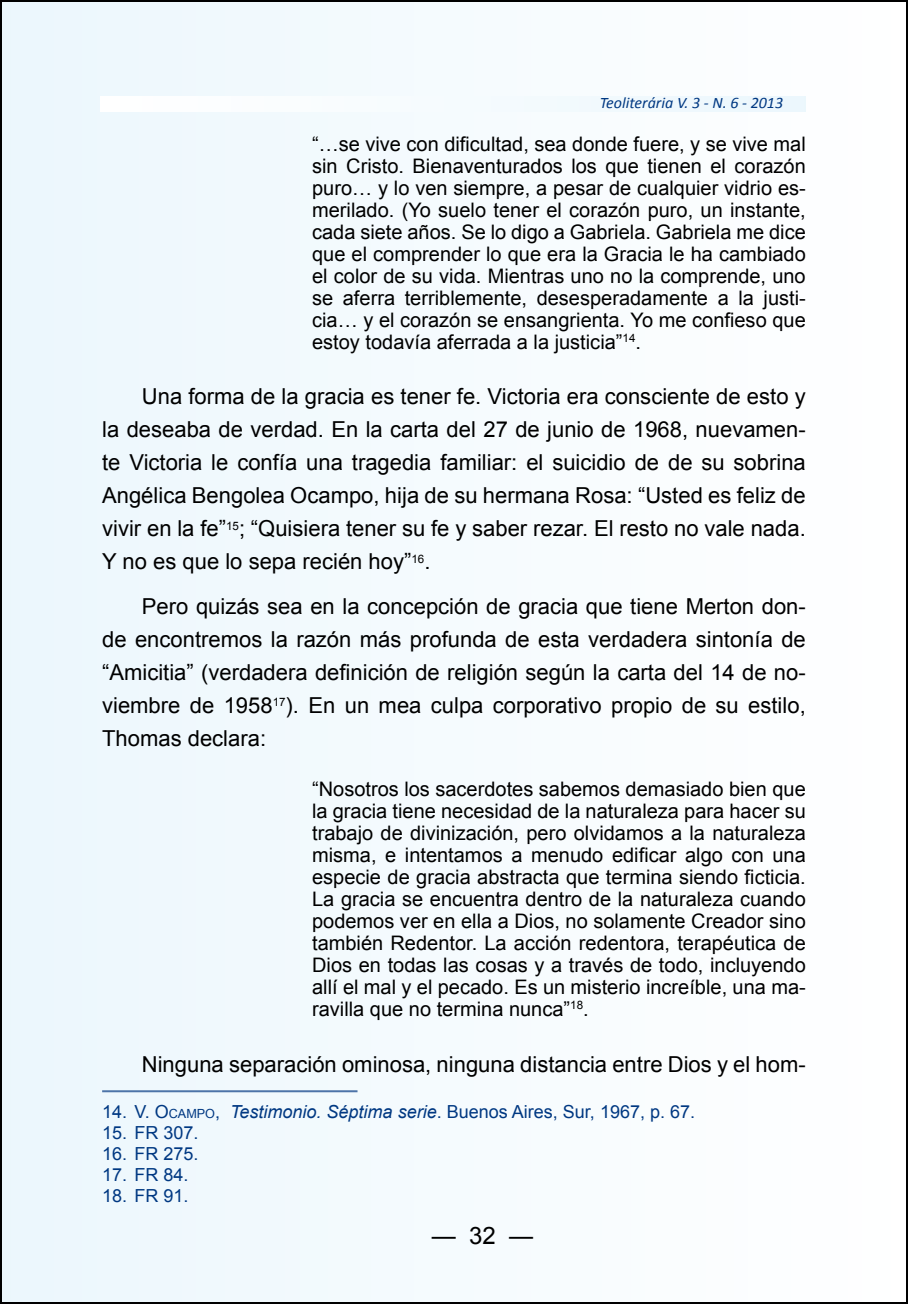
<style>
.page{position:relative;width:908px;height:1304px;background:#fff}
.page>*{position:absolute;margin:0;border:0;box-sizing:border-box;transform-origin:0 0}
.t1{font:24px "Arial";color:#000}
.t2{font:22px/33px "Arial";color:#000;text-align:justify}
.t3{font:20px/22px "Arial";color:#000;text-align:justify}
.t4{font:18px "Arial";color:#003882}
.t5{font:italic 16px "Calibri";color:#003882}
.s1{font-style:inherit}
.s2{font-size:12.6px}
.s3{font-style:italic}
</style>
<div class="page">
<div style="left:1px;top:1px;width:905px;height:1302px;background:#f5fbfe"></div>
<hr style="left:102px;top:1090px;width:255px;height:2px;background:#4d74a8">
<p class="t5" style="left:599px;top:93px;width:185px">Teoliterária V. 3 - N. 6 - 2013</p>
<p class="t3" style="left:312px;top:133px;width:495px">“…se vive con dificultad, sea donde fuere, y se vive mal sin Cristo. Bienaventurados los que tienen el corazón puro… y lo ven siempre, a pesar de cualquier vidrio es&shy;merilado. (Yo suelo tener el corazón puro, un instante, cada siete años. Se lo digo a Gabriela. Gabriela me dice que el comprender lo que era la Gracia le ha cambiado el color de su vida. Mientras uno no la comprende, uno se aferra terriblemente, desesperadamente a la justi&shy;cia… y el corazón se ensangrienta. Yo me confieso que estoy todavía aferrada a la justicia”<sup>14</sup>.</p>
<p class="t2" style="left:102px;top:380px;width:704px;text-indent:40px">Una forma de la gracia es tener fe. Victoria era consciente de esto y la deseaba de verdad. En la carta del 27 de junio de 1968, nuevamen&shy;te Victoria le confía una tragedia familiar: el suicidio de de su sobrina Angélica Bengolea Ocampo, hija de su hermana Rosa: “Usted es feliz de vivir en la fe”<sup>15</sup>; “Quisiera tener su fe y saber rezar. El resto no vale nada.<br>Y no es que lo sepa recién hoy”<sup>16</sup>.</p>
<p class="t2" style="left:102px;top:590px;width:705px;text-indent:40px">Pero quizás sea en la concepción de gracia que tiene Merton don&shy;de encontremos la razón más profunda de esta verdadera sintonía de “Amicitia” (verdadera definición de religión según la carta del 14 de no&shy;viembre de 1958<sup>17</sup>). En un mea culpa corporativo propio de su estilo, Thomas declara:</p>
<p class="t3" style="left:312px;top:778px;width:495px">“Nosotros los sacerdotes sabemos demasiado bien que la gracia tiene necesidad de la naturaleza para hacer su trabajo de divinización, pero olvidamos a la naturaleza misma, e intentamos a menudo edificar algo con una especie de gracia abstracta que termina siendo ficticia.<br>La gracia se encuentra dentro de la naturaleza cuando podemos ver en ella a Dios, no solamente Creador sino también Redentor. La acción redentora, terapéutica de Dios en todas las cosas y a través de todo, incluyendo allí el mal y el pecado. Es un misterio increíble, una ma&shy;ravilla que no termina nunca”<sup>18</sup>.</p>
<p class="t2" style="left:142px;top:1048px;width:665px">Ninguna separación ominosa, ninguna distancia entre Dios y el hom-</p>
<p class="t4" style="left:102px;top:1100px;width:594px">14. <span class="s1">V. O</span><span class="s2">CAMPO</span>, <span class="s3">Testimonio. Séptima serie</span>. Buenos Aires, Sur, 1967, p. 67.</p>
<p class="t4" style="left:102px;top:1121px;width:98px">15. FR 307.</p>
<p class="t4" style="left:102px;top:1142px;width:98px">16. FR 275.</p>
<p class="t4" style="left:102px;top:1163px;width:88px">17. FR 84.</p>
<p class="t4" style="left:102px;top:1184px;width:88px">18. FR 91.</p>
<p class="t1" style="left:431px;top:1219px;width:103px">— 32 —</p>
</div>
